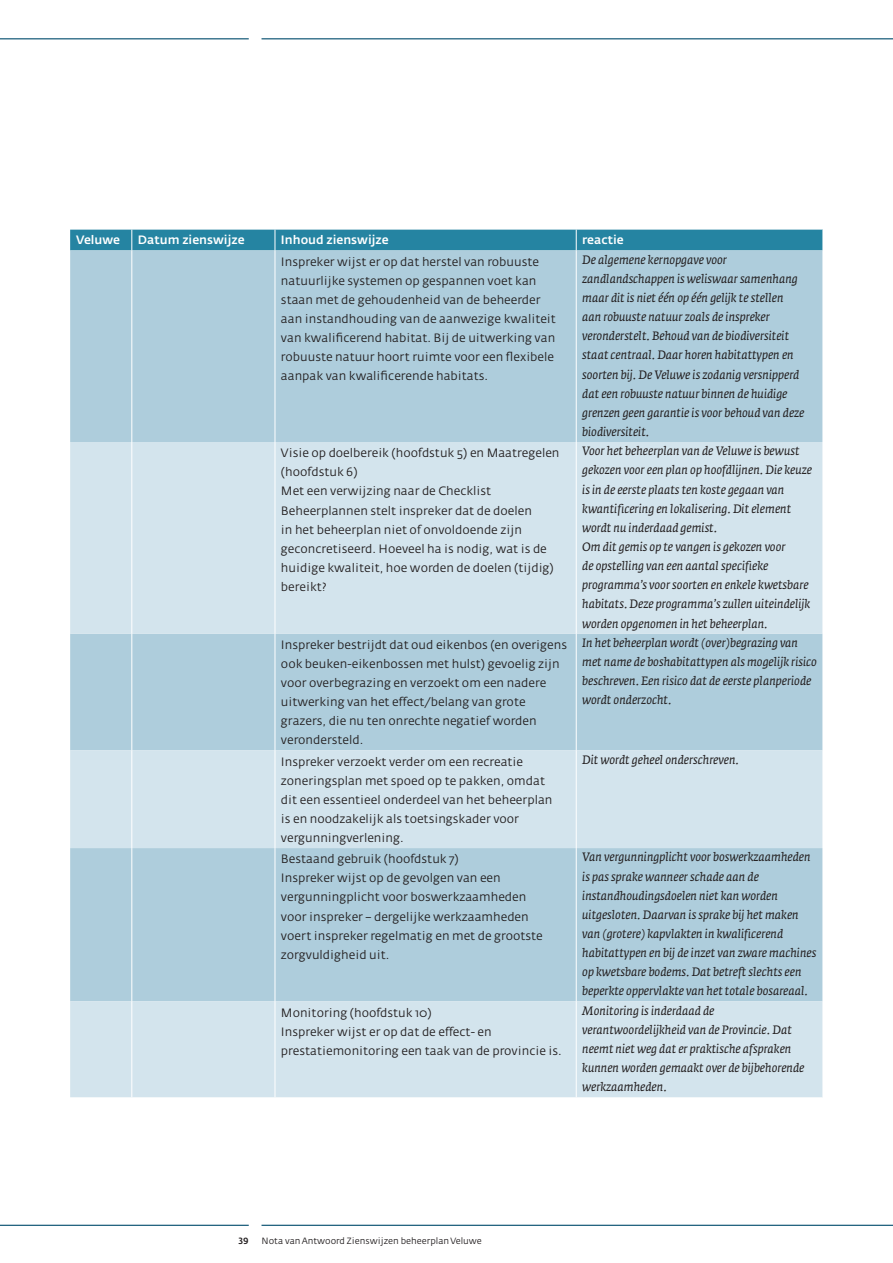
<style>
.page{position:relative;width:893px;height:1263px;background:#fff}
.page>*{position:absolute;margin:0;border:0;box-sizing:border-box;transform-origin:0 0}
.tabel_broodtekst{font:italic 12px/19.2px "Fedra Serif A";color:#231f20}
.tabel_broodtekst-2{font:12px/19.2px "Fedra Sans Alt";color:#231f20}
.kop_tabel{font:500 12px "Fedra Sans Alt";color:#fff}
.t1{font:9px "Fedra Sans Alt";color:#231f20}
.t2{font:9px "Fedra Sans Alt Medium SC";color:#231f20}
</style>
<div class="page">
<hr style="left:0;top:38px;width:249px;height:1px;background:#004b6c">
<hr style="left:261px;top:38px;width:632px;height:1px;background:#004b6c">
<hr style="left:261px;top:1225px;width:632px;height:1px;background:#004b6c">
<hr style="left:0;top:1225px;width:249px;height:1px;background:#004b6c">
<div style="left:70px;top:250px;width:753px;height:192px;background:#aecddc"></div>
<svg style="left:70px;top:442px;width:753px;height:655px;background:#c3dae6"></svg>
<hr style="left:132px;top:250px;width:1px;height:192px;background:#fff">
<hr style="left:275px;top:250px;width:1px;height:192px;background:#fff">
<hr style="left:132px;top:442px;width:1px;height:192px;background:#fff">
<hr style="left:275px;top:442px;width:1px;height:192px;background:#fff">
<hr style="left:132px;top:634px;width:1px;height:116px;background:#fff">
<hr style="left:275px;top:634px;width:1px;height:116px;background:#fff">
<hr style="left:132px;top:750px;width:1px;height:98px;background:#fff">
<hr style="left:275px;top:750px;width:1px;height:98px;background:#fff">
<hr style="left:132px;top:848px;width:1px;height:153px;background:#fff">
<hr style="left:275px;top:848px;width:1px;height:153px;background:#fff">
<hr style="left:132px;top:1001px;width:1px;height:96px;background:#fff">
<hr style="left:275px;top:1001px;width:1px;height:96px;background:#fff">
<hr style="left:576px;top:250px;width:1px;height:192px;background:#fff">
<hr style="left:576px;top:442px;width:1px;height:192px;background:#fff">
<hr style="left:576px;top:634px;width:1px;height:116px;background:#fff">
<hr style="left:576px;top:750px;width:1px;height:98px;background:#fff">
<hr style="left:576px;top:848px;width:1px;height:153px;background:#fff">
<hr style="left:576px;top:1001px;width:1px;height:96px;background:#fff">
<div style="left:70px;top:230px;width:753px;height:20px;background:#2584a2"></div>
<p class="kop_tabel" style="left:76px;top:233px;width:45px">Veluwe</p>
<p class="kop_tabel" style="left:138px;top:233px;width:108px">Datum zienswijze</p>
<p class="kop_tabel" style="left:281px;top:233px;width:109px">Inhoud zienswijze</p>
<p class="kop_tabel" style="left:582px;top:233px;width:43px">reactie</p>
<p class="tabel_broodtekst-2" style="left:281px;top:252px;width:276px">Inspreker wijst er op dat herstel van robuuste natuurlijke systemen op gespannen voet kan staan met de gehoudenheid van de beheerder aan instandhouding van de aanwezige kwaliteit van kwalificerend habitat. Bij de uitwerking van robuuste natuur hoort ruimte voor een flexibele aanpak van kwalificerende habitats.</p>
<p class="tabel_broodtekst" style="left:582px;top:250px;width:224px">De algemene kernopgave voor zandlandschappen is weliswaar samenhang maar dit is niet één op één gelijk te stellen aan robuuste natuur zoals de inspreker veronderstelt. Behoud van de biodiversiteit staat centraal. Daar horen habitattypen en soorten bij. De Veluwe is zodanig versnipperd dat een robuuste natuur binnen de huidige grenzen geen garantie is voor behoud van deze biodiversiteit.</p>
<p class="tabel_broodtekst-2" style="left:281px;top:444px;width:280px">Visie op doelbereik (hoofdstuk 5) en Maatregelen (hoofdstuk 6)</p>
<p class="tabel_broodtekst-2" style="left:281px;top:482px;width:274px">Met een verwijzing naar de Checklist Beheerplannen stelt inspreker dat de doelen<br>in het beheerplan niet of onvoldoende zijn geconcretiseerd. Hoeveel ha is nodig, wat is de huidige kwaliteit, hoe worden de doelen (tijdig) bereikt?</p>
<p class="tabel_broodtekst" style="left:582px;top:442px;width:231px">Voor het beheerplan van de Veluwe is bewust gekozen voor een plan op hoofdlijnen. Die keuze is in de eerste plaats ten koste gegaan van kwantificering en lokalisering. Dit element wordt nu inderdaad gemist.</p>
<p class="tabel_broodtekst" style="left:582px;top:537px;width:230px">Om dit gemis op te vangen is gekozen voor<br>de opstelling van een aantal specifieke programma’s voor soorten en enkele kwetsbare habitats. Deze programma’s zullen uiteindelijk worden opgenomen in het beheerplan.</p>
<p class="tabel_broodtekst-2" style="left:281px;top:635px;width:288px">Inspreker bestrijdt dat oud eikenbos (en overigens ook beuken-eikenbossen met hulst) gevoelig zijn voor overbegrazing en verzoekt om een nadere uitwerking van het effect/belang van grote grazers, die nu ten onrechte negatief worden verondersteld.</p>
<p class="tabel_broodtekst" style="left:582px;top:633px;width:236px">In het beheerplan wordt (over)begrazing van met name de boshabitattypen als mogelijk risico beschreven. Een risico dat de eerste planperiode wordt onderzocht.</p>
<p class="tabel_broodtekst-2" style="left:281px;top:752px;width:273px">Inspreker verzoekt verder om een recreatie zoneringsplan met spoed op te pakken, omdat dit een essentieel onderdeel van het beheerplan is en noodzakelijk als toetsingskader voor vergunningverlening.</p>
<p class="tabel_broodtekst" style="left:582px;top:750px;width:158px">Dit wordt geheel onderschreven.</p>
<p class="tabel_broodtekst-2" style="left:281px;top:850px;width:179px">Bestaand gebruik (hoofdstuk 7)</p>
<p class="tabel_broodtekst-2" style="left:281px;top:869px;width:263px">Inspreker wijst op de gevolgen van een vergunningplicht voor boswerkzaamheden voor inspreker – dergelijke werkzaamheden voert inspreker regelmatig en met de grootste zorgvuldigheid uit.</p>
<p class="tabel_broodtekst" style="left:582px;top:848px;width:236px">Van vergunningplicht voor boswerkzaamheden is pas sprake wanneer schade aan de instandhoudingsdoelen niet kan worden uitgesloten. Daarvan is sprake bij het maken van (grotere) kapvlakten in kwalificerend habitattypen en bij de inzet van zware machines op kwetsbare bodems. Dat betreft slechts een beperkte oppervlakte van het totale bosareaal.</p>
<p class="tabel_broodtekst-2" style="left:281px;top:1003px;width:152px">Monitoring (hoofdstuk 10)</p>
<p class="tabel_broodtekst-2" style="left:281px;top:1022px;width:282px">Inspreker wijst er op dat de effect- en prestatiemonitoring een taak van de provincie is.</p>
<p class="tabel_broodtekst" style="left:582px;top:1001px;width:224px">Monitoring is inderdaad de verantwoordelijkheid van de Provincie. Dat neemt niet weg dat er praktische afspraken kunnen worden gemaakt over de bijbehorende werkzaamheden.</p>
<p class="t2" style="left:239px;top:1235px;width:12px">39</p>
<p class="t1" style="left:261px;top:1236px;width:222px">Nota van Antwoord Zienswijzen beheerplan Veluwe</p>
</div>
